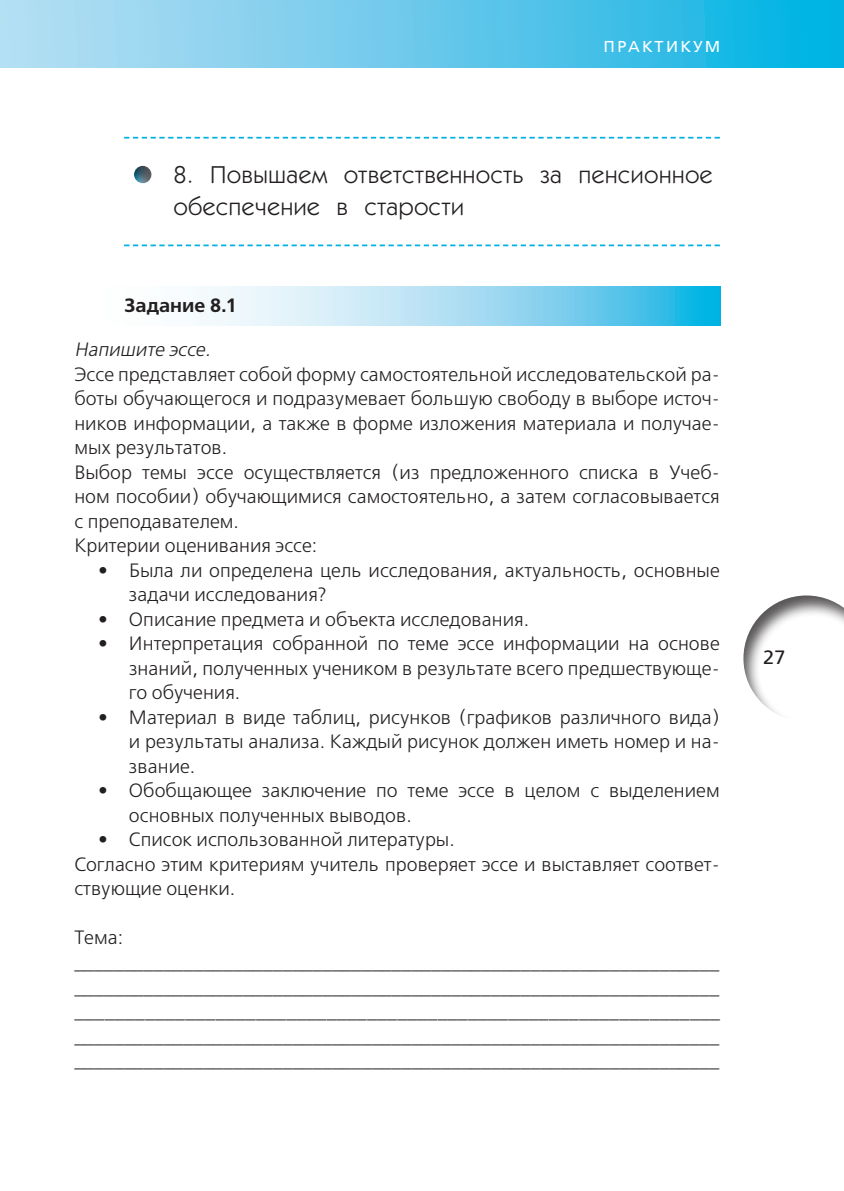
<style>
.page{position:relative;width:844px;height:1191px;background:#fff}
.page>*{position:absolute;margin:0;border:0;box-sizing:border-box;transform-origin:0 0}
.t1{font:24.5px/31.5px "Kabel Book ITC";letter-spacing:.03em;color:#231f20}
.t2{font:19.25px/24.5px "Free Set C";color:#231f20}
.t3{font:19.25px/24.5px "Free Set C San Pin";color:#231f20;text-align:justify}
.t4{font:italic 19.25px "Free Set C";color:#231f20}
.t5{font:700 19.25px "Free Set C";color:#231f20}
.t6{font:15.75px "Free Set C San Pin";letter-spacing:.15em;color:#fff}
.s1{font-weight:700}
</style>
<div class="page">
<div style="left:0;top:0;width:843px;height:68px;background:linear-gradient(to right,#c1dff4,#06b2e2)"></div>
<div style="left:742px;top:595px;width:101px;height:127px;background:#231f20;opacity:.75"></div>
<svg style="left:199px;top:286px;width:521px;height:39px;background:#9cdaf1"></svg>
<svg style="left:124px;top:137px;width:595px;height:2px"></svg>
<svg style="left:124px;top:244px;width:595px;height:2px"></svg>
<div style="left:119px;top:159px;width:45px;height:28px;background:#231f20;opacity:.75"></div>
<p class="t6" style="left:603px;top:38px;width:118px">ПРАКТИКУМ</p>
<p class="t1" style="left:174px;top:159px;width:540px">8. Повышаем ответственность за пенсионное обеспечение в старости</p>
<p class="t5" style="left:124px;top:294px;width:112px">Задание 8.1</p>
<p class="t4" style="left:74px;top:339px;width:141px">Напишите эссе.</p>
<p class="t2" style="left:74px;top:363px;width:646px">Эссе представляет собой форму самостоятельной исследовательской ра&shy;боты обучающегося и подразумевает большую свободу в выборе источ&shy;ников информации, а также в форме изложения материала и получае&shy;мых результатов.<br>Выбор темы эссе осуществляется (из предложенного списка в Учеб&shy;ном пособии) обучающимися самостоятельно, а затем согласовывается с преподавателем.<br>Критерии оценивания эссе:</p>
<p class="t2" style="left:129px;top:559px;width:592px;text-indent:-30px"><span class="s1">•</span> Была ли определена цель исследования, актуальность, основные задачи исследования?</p>
<p class="t2" style="left:99px;top:608px;width:431px"><span class="s1">•</span> Описание предмета и объекта исследования.</p>
<p class="t2" style="left:129px;top:632px;width:592px;text-align:justify;text-indent:-30px"><span class="s1">•</span> Интерпретация собранной по теме эссе информации на основе знаний, полученных учеником в результате всего предшествующе&shy;го обучения.</p>
<p class="t2" style="left:129px;top:706px;width:592px;text-align:justify;text-indent:-30px"><span class="s1">•</span> Материал в виде таблиц, рисунков (графиков различного вида) и результаты анализа. Каждый рисунок должен иметь номер и на&shy;звание.</p>
<p class="t2" style="left:129px;top:779px;width:592px;text-indent:-30px"><span class="s1">•</span> Обобщающее заключение по теме эссе в целом с выделением основных полученных выводов.</p>
<p class="t2" style="left:74px;top:828px;width:646px;text-indent:25px"><span class="s1">•</span> Список использованной литературы.<br>Согласно этим критериям учитель проверяет эссе и выставляет соответ&shy;ствующие оценки.</p>
<p class="t2" style="left:74px;top:926px;width:50px">Тема:</p>
<p class="t3" style="left:74px;top:950px;width:647px">_________________________________________________________________ _________________________________________________________________ ________________________________________________________________ _________________________________________________________________ _________________________________________________________________</p>
<p class="t3" style="left:763px;top:645px;width:24px">27</p>
</div>
